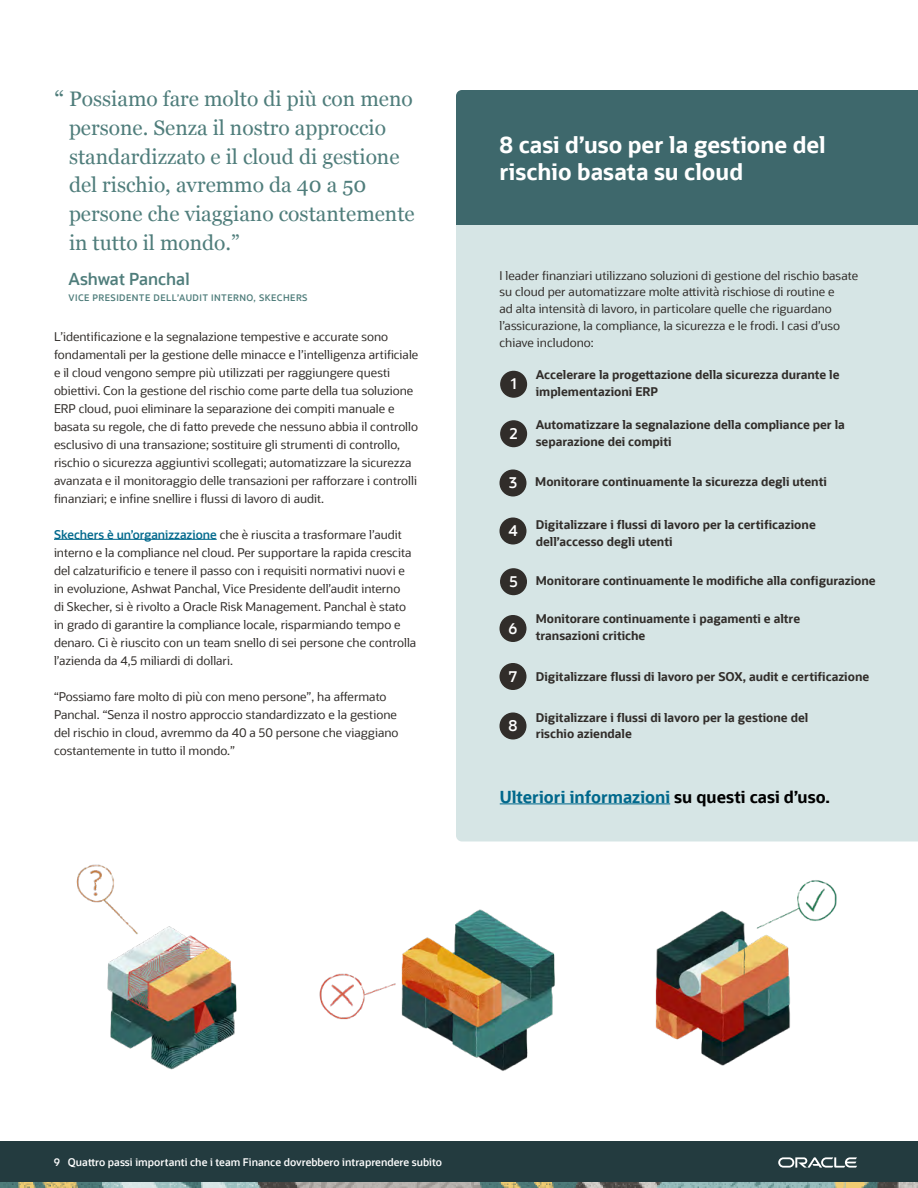
<style>
.page{position:relative;width:918px;height:1188px;background:#fff}
.page>*{position:absolute;margin:0;border:0;box-sizing:border-box;transform-origin:0 0}
.t1{font:24px "Georgia";color:#4f7d7b}
.t2{font:700 22.5px/27px "Oracle Sans";color:#fff}
.t3{font:21px/28.8px "Georgia";color:#4f7d7b}
.t4{font:700 16.5px "Oracle Sans";color:#00688c}
.t5{font:600 16.5px "Oracle Sans";color:#4f7d7b}
.t6{font:600 15px "Oracle Sans";color:#fff}
.t7{font:12px/18px "Oracle Sans";color:#312d2a}
.t8{font:700 12px/16.8px "Oracle Sans";color:#312d2a}
.t9{font:600 10.5px "Oracle Sans";color:#fff}
.t10{font:600 9px "Oracle Sans";letter-spacing:.05em;color:#4f7d7b}
.s1{font-weight:600;color:#00688c}
.s2{color:#000}
</style>
<div class="page">
<div style="left:456px;top:225px;width:462px;height:616px;background:#d6e5e5"></div>
<div style="left:456px;top:90px;width:462px;height:135px;background:#3e686c"></div>
<hr style="left:54px;top:539px;width:163px;height:1px;background:#00688c">
<hr style="left:500px;top:804px;width:170px;height:1px;background:#00688c">
<div style="left:501px;top:371px;width:25px;height:26px;background:#312d2a;border-radius:50%"></div>
<div style="left:500px;top:371px;width:27px;height:27px;border:2px solid #312d2a;border-radius:50%"></div>
<div style="left:501px;top:421px;width:25px;height:25px;background:#312d2a;border-radius:50%"></div>
<div style="left:500px;top:420px;width:27px;height:27px;border:2px solid #312d2a;border-radius:50%"></div>
<div style="left:500px;top:470px;width:26px;height:26px;background:#312d2a;border-radius:50%"></div>
<div style="left:500px;top:470px;width:26px;height:26px;border:2px solid #312d2a;border-radius:50%"></div>
<div style="left:500px;top:518px;width:26px;height:26px;background:#312d2a;border-radius:50%"></div>
<div style="left:500px;top:518px;width:26px;height:26px;border:2px solid #312d2a;border-radius:50%"></div>
<div style="left:501px;top:569px;width:25px;height:25px;background:#312d2a;border-radius:50%"></div>
<div style="left:500px;top:568px;width:27px;height:27px;border:2px solid #312d2a;border-radius:50%"></div>
<div style="left:500px;top:616px;width:26px;height:25px;background:#312d2a;border-radius:50%"></div>
<div style="left:500px;top:615px;width:26px;height:27px;border:2px solid #312d2a;border-radius:50%"></div>
<div style="left:500px;top:664px;width:26px;height:25px;background:#312d2a;border-radius:50%"></div>
<div style="left:500px;top:663px;width:26px;height:27px;border:2px solid #312d2a;border-radius:50%"></div>
<div style="left:500px;top:713px;width:26px;height:26px;background:#312d2a;border-radius:50%"></div>
<div style="left:500px;top:712px;width:26px;height:28px;border:2px solid #312d2a;border-radius:50%"></div>
<img style="left:655px;top:880px;width:182px;height:186px">
<img style="left:319px;top:909px;width:236px;height:162px">
<img style="left:76px;top:864px;width:161px;height:206px">
<div style="left:0;top:1142px;width:918px;height:40px;background:#233b3f"></div>
<img style="left:0;top:1182px;width:918px;height:6px">
<svg style="left:778px;top:1157px;width:79px;height:11px"></svg>
<p class="t1" style="left:55px;top:82px;width:11px">“</p>
<p class="t3" style="left:69px;top:84px;width:347px">Possiamo fare molto di più con meno persone. Senza il nostro approccio standardizzato e il cloud di gestione del rischio, avremmo da 40 a 50 persone che viaggiano costantemente in tutto il mondo.”</p>
<p class="t5" style="left:69px;top:269px;width:123px">Ashwat Panchal</p>
<p class="t10" style="left:69px;top:292px;width:240px">VICE PRESIDENTE DELL’AUDIT INTERNO, SKECHERS</p>
<p class="t7" style="left:54px;top:327px;width:366px">L’identificazione e la segnalazione tempestive e accurate sono fondamentali per la gestione delle minacce e l’intelligenza artificiale e il cloud vengono sempre più utilizzati per raggiungere questi obiettivi. Con la gestione del rischio come parte della tua soluzione ERP cloud, puoi eliminare la separazione dei compiti manuale e basata su regole, che di fatto prevede che nessuno abbia il controllo esclusivo di una transazione; sostituire gli strumenti di controllo, rischio o sicurezza aggiuntivi scollegati; automatizzare la sicurezza avanzata e il monitoraggio delle transazioni per rafforzare i controlli finanziari; e infine snellire i flussi di lavoro di audit.</p>
<p class="t7" style="left:54px;top:525px;width:364px"><span class="s1">Skechers è un’organizzazione</span> che è riuscita a trasformare l’audit interno e la compliance nel cloud. Per supportare la rapida crescita del calzaturificio e tenere il passo con i requisiti normativi nuovi e in evoluzione, Ashwat Panchal, Vice Presidente dell’audit interno<br>di Skecher, si è rivolto a Oracle Risk Management. Panchal è stato in grado di garantire la compliance locale, risparmiando tempo e denaro. Ci è riuscito con un team snello di sei persone che controlla l’azienda da 4,5 miliardi di dollari.</p>
<p class="t7" style="left:54px;top:687px;width:346px">“Possiamo fare molto di più con meno persone”, ha affermato Panchal. “Senza il nostro approccio standardizzato e la gestione del rischio in cloud, avremmo da 40 a 50 persone che viaggiano costantemente in tutto il mondo.”</p>
<p class="t2" style="left:500px;top:131px;width:328px">8 casi d’uso per la gestione del rischio basata su cloud</p>
<p class="t7" style="left:500px;top:267px;width:360px;line-height:16.8px">I leader finanziari utilizzano soluzioni di gestione del rischio basate su cloud per automatizzare molte attività rischiose di routine e<br>ad alta intensità di lavoro, in particolare quelle che riguardano l’assicurazione, la compliance, la sicurezza e le frodi. I casi d’uso chiave includono:</p>
<p class="t8" style="left:536px;top:366px;width:305px">Accelerare la progettazione della sicurezza durante le implementazioni ERP</p>
<p class="t6" style="left:511px;top:375px;width:7px">1</p>
<p class="t6" style="left:510px;top:424px;width:9px">2</p>
<p class="t6" style="left:509px;top:473px;width:9px">3</p>
<p class="t6" style="left:508px;top:521px;width:11px">4</p>
<p class="t6" style="left:509px;top:572px;width:10px">5</p>
<p class="t6" style="left:509px;top:619px;width:10px">6</p>
<p class="t6" style="left:509px;top:667px;width:10px">7</p>
<p class="t8" style="left:536px;top:668px;width:335px">Digitalizzare flussi di lavoro per SOX, audit e certificazione</p>
<p class="t6" style="left:509px;top:716px;width:10px">8</p>
<p class="t8" style="left:536px;top:709px;width:274px">Digitalizzare i flussi di lavoro per la gestione del rischio aziendale</p>
<p class="t8" style="left:536px;top:416px;width:311px">Automatizzare la segnalazione della compliance per la separazione dei compiti</p>
<p class="t8" style="left:535px;top:473px;width:293px">Monitorare continuamente la sicurezza degli utenti</p>
<p class="t8" style="left:536px;top:516px;width:282px">Digitalizzare i flussi di lavoro per la certificazione dell’accesso degli utenti</p>
<p class="t8" style="left:536px;top:572px;width:341px">Monitorare continuamente le modifiche alla configurazione</p>
<p class="t8" style="left:536px;top:611px;width:266px">Monitorare continuamente i pagamenti e altre transazioni critiche</p>
<p class="t4" style="left:500px;top:786px;width:332px">Ulteriori informazioni <span class="s2">su questi casi d’uso.</span></p>
<p class="t9" style="left:54px;top:1155px;width:390px">9 Quattro passi importanti che i team Finance dovrebbero intraprendere subito</p>
</div>
